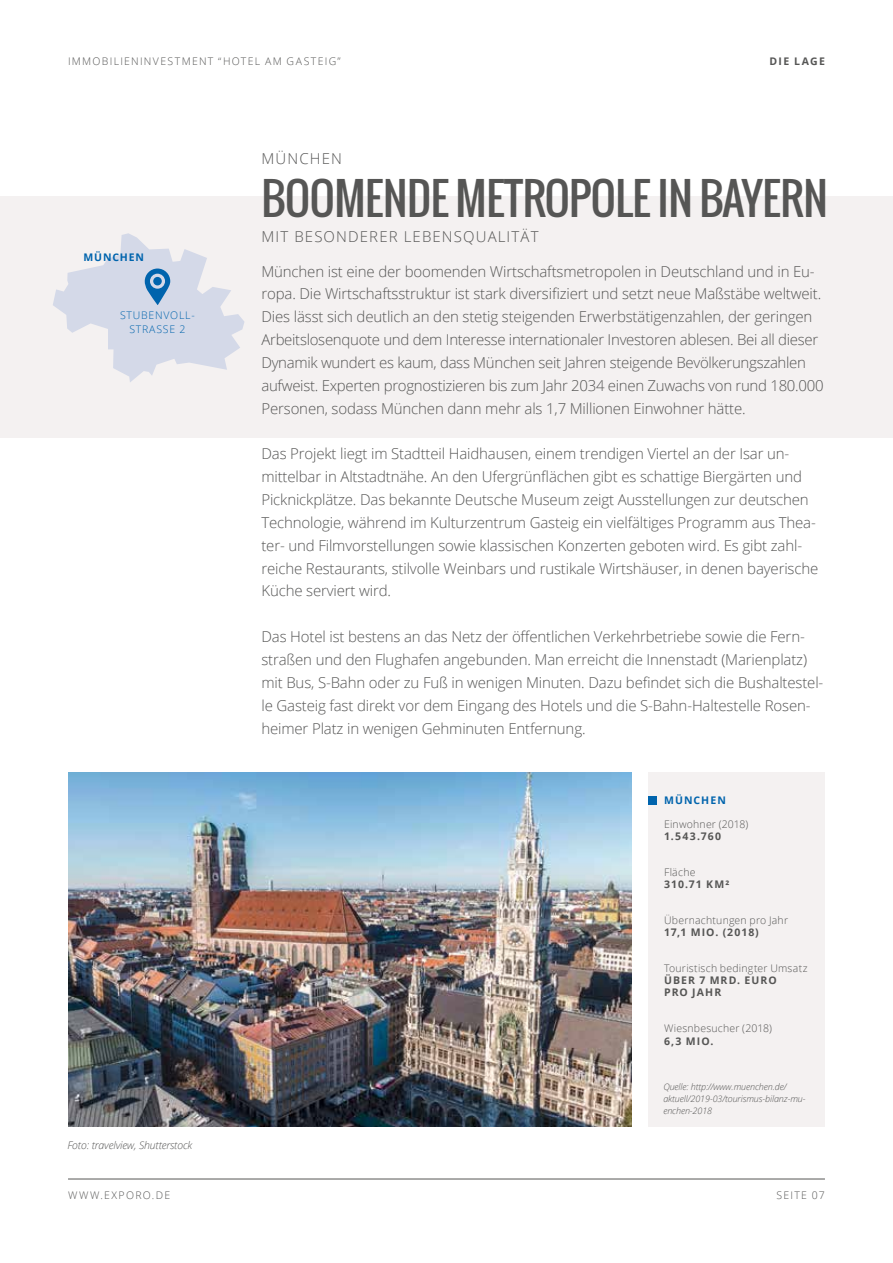
<style>
.page{position:relative;width:893px;height:1263px;background:#fff}
.page>*{position:absolute;margin:0;border:0;box-sizing:border-box;transform-origin:0 0}
.t1{font:43.5px "Oswald";letter-spacing:-.01em;color:#565655}
.t2{font:300 15px/22.8px "Open Sans";letter-spacing:-.01em;color:#565655}
.t3{font:300 15px "Open Sans";letter-spacing:.075em;color:#565655}
.t4{font:300 10.5px "Open Sans";letter-spacing:.025em;color:#565655}
.t5{font:700 10.5px/12px "Open Sans";letter-spacing:.1em;color:#565655}
.t6{font:300 10.5px "Open Sans";letter-spacing:.12em;color:#565655}
.t7{font:italic 300 10.5px "Open Sans";letter-spacing:-.01em;color:#565655}
.t8{font:300 10.5px/13.5px "Open Sans";letter-spacing:.075em;color:#0064ad;text-align:center}
.t9{font:700 10.5px "Open Sans";letter-spacing:.085em;color:#0064ad}
.t10{font:300 10.5px "Open Sans";letter-spacing:.13em;color:#565655}
.t11{font:italic 300 9px/12px "Open Sans";letter-spacing:-.01em;color:#565655}
</style>
<div class="page">
<hr style="left:68px;top:1178px;width:757px;height:1px;background:#565655">
<div style="left:0;top:197px;width:893px;height:241px;background:#f4f1f1"></div>
<div style="left:648px;top:773px;width:177px;height:354px;background:#f4f1f1"></div>
<div style="left:648px;top:796px;width:9px;height:8px;background:#0064ad"></div>
<img style="left:68px;top:773px;width:564px;height:354px">
<svg style="left:53px;top:233px;width:191px;height:149px"></svg>
<p class="t6" style="left:68px;top:54px;width:274px">IMMOBILIENINVESTMENT “HOTEL AM GASTEIG”</p>
<p class="t5" style="left:770px;top:55px;width:57px">DIE LAGE</p>
<p class="t9" style="left:84px;top:250px;width:62px">MÜNCHEN</p>
<p class="t8" style="left:120px;top:309px;width:76px">STUBENVOLL-<br>STRASSE 2</p>
<p class="t7" style="left:67px;top:1138px;width:126px">Foto: travelview, Shutterstock</p>
<p class="t10" style="left:68px;top:1188px;width:104px">WWW.EXPORO.DE</p>
<p class="t3" style="left:261px;top:148px;width:82px">MÜNCHEN</p>
<h1 class="t1" style="left:261px;top:165px;width:568px">BOOMENDE METROPOLE IN BAYERN</h1>
<p class="t3" style="left:261px;top:226px;width:279px">MIT BESONDERER LEBENSQUALITÄT</p>
<p class="t2" style="left:261px;top:259px;width:564px">München ist eine der boomenden Wirtschaftsmetropolen in Deutschland und in Eu&shy;ropa. Die Wirtschaftsstruktur ist stark diversifiziert und setzt neue Maßstäbe weltweit.<br>Dies lässt sich deutlich an den stetig steigenden Erwerbstätigenzahlen, der geringen Arbeitslosenquote und dem Interesse internationaler Investoren ablesen. Bei all dieser Dynamik wundert es kaum, dass München seit Jahren steigende Bevölkerungszahlen aufweist. Experten prognostizieren bis zum Jahr 2034 einen Zuwachs von rund 180.000<br>Personen, sodass München dann mehr als 1,7 Millionen Einwohner hätte.</p>
<p class="t2" style="left:261px;top:442px;width:558px">Das Projekt liegt im Stadtteil Haidhausen, einem trendigen Viertel an der Isar un&shy;mittelbar in Altstadtnähe. An den Ufergrünflächen gibt es schattige Biergärten und Picknickplätze. Das bekannte Deutsche Museum zeigt Ausstellungen zur deutschen Technologie, während im Kulturzentrum Gasteig ein vielfältiges Programm aus Thea&shy;ter- und Filmvorstellungen sowie klassischen Konzerten geboten wird. Es gibt zahl&shy;reiche Restaurants, stilvolle Weinbars und rustikale Wirtshäuser, in denen bayerische Küche serviert wird.</p>
<p class="t2" style="left:261px;top:625px;width:563px">Das Hotel ist bestens an das Netz der öffentlichen Verkehrbetriebe sowie die Fern&shy;straßen und den Flughafen angebunden. Man erreicht die Innenstadt (Marienplatz) mit Bus, S-Bahn oder zu Fuß in wenigen Minuten. Dazu befindet sich die Bushaltestel&shy;le Gasteig fast direkt vor dem Eingang des Hotels und die S-Bahn-Haltestelle Rosen&shy;heimer Platz in wenigen Gehminuten Entfernung.</p>
<p class="t9" style="left:664px;top:793px;width:63px">MÜNCHEN</p>
<p class="t4" style="left:664px;top:817px;width:86px">Einwohner (2018)</p>
<p class="t5" style="left:664px;top:829px;width:58px">1.543.760</p>
<p class="t4" style="left:664px;top:865px;width:33px">Fläche</p>
<p class="t5" style="left:664px;top:877px;width:67px">310.71 KM²</p>
<p class="t4" style="left:664px;top:913px;width:125px">Übernachtungen pro Jahr</p>
<p class="t5" style="left:664px;top:925px;width:96px">17,1 MIO. (2018)</p>
<p class="t4" style="left:664px;top:961px;width:145px">Touristisch bedingter Umsatz</p>
<p class="t5" style="left:664px;top:973px;width:114px">ÜBER 7 MRD. EURO<br>PRO JAHR</p>
<p class="t4" style="left:664px;top:1021px;width:109px">Wiesnbesucher (2018)</p>
<p class="t5" style="left:664px;top:1035px;width:51px">6,3 MIO.</p>
<p class="t11" style="left:663px;top:1081px;width:144px">Quelle: http://www.muenchen.de/ aktuell/2019-03/tourismus-bilanz-mu&shy;enchen-2018</p>
<p class="t4" style="left:776px;top:1188px;width:50px">SEITE 07</p>
</div>
